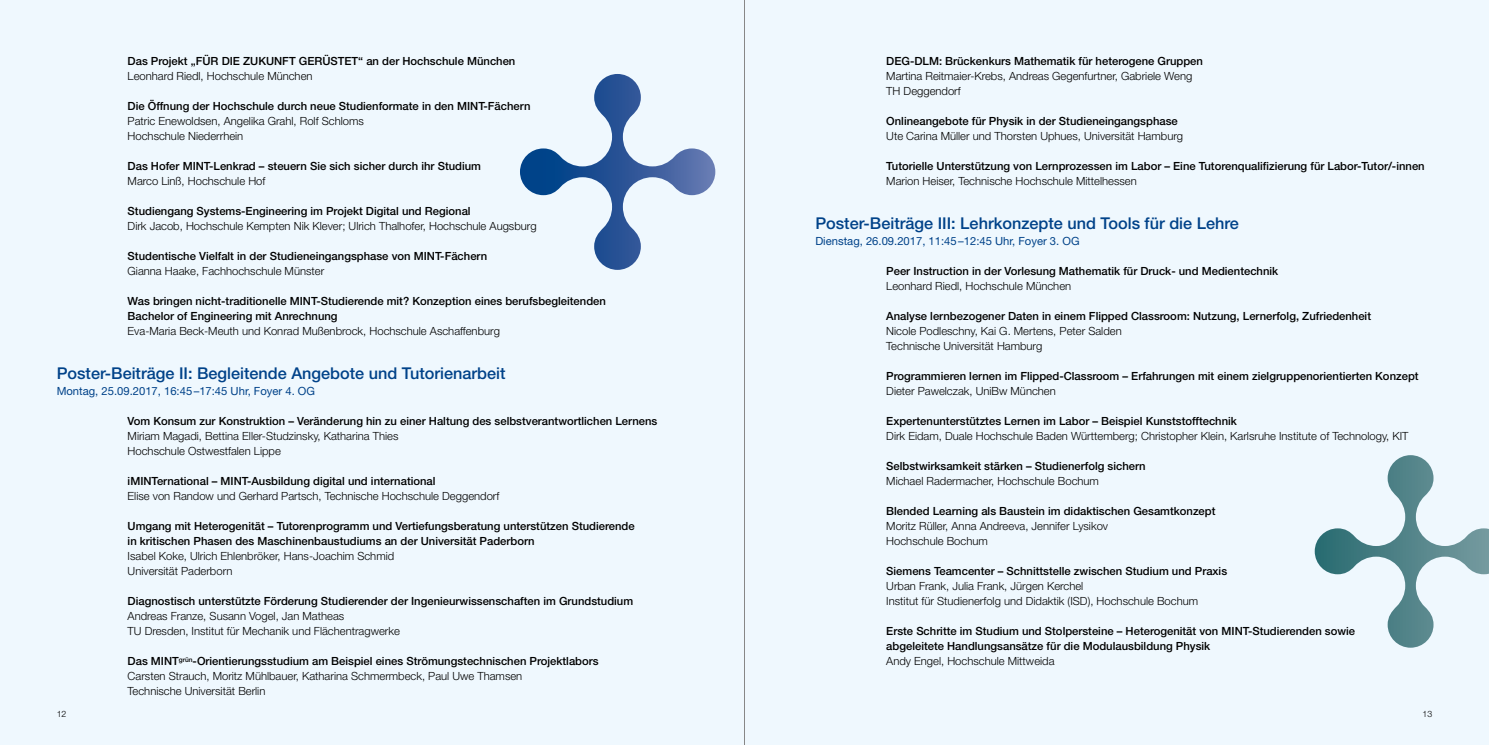
<style>
.page{position:relative;width:1489px;height:745px;background:#fff}
.page>*{position:absolute;margin:0;border:0;box-sizing:border-box;transform-origin:0 0}
.t1{font:500 16.25px "Helvetica Neue LT";color:#004289}
.t2{font:500 11.25px/15px "Helvetica Neue LT";color:#000}
.t3{font:300 11.25px/15px "Helvetica Neue LT";color:#000}
.t4{font:11.25px "Helvetica Neue LT";color:#004289}
.t5{font:300 8.75px "Helvetica Neue LT";color:#000}
.s1{font-weight:500}
</style>
<div class="page">
<div style="left:0;top:0;width:1488px;height:744px;background:#eff8fe"></div>
<svg style="left:1314px;top:455px;width:174px;height:192px"></svg>
<svg style="left:520px;top:74px;width:195px;height:196px"></svg>
<hr style="left:744px;top:0;width:1px;height:744px;background:#878787">
<p class="t2" style="left:128px;top:53px;width:389px">Das Projekt „FÜR DIE ZUKUNFT GERÜSTET“ an der Hochschule München</p>
<p class="t3" style="left:128px;top:68px;width:186px">Leonhard Riedl, Hochschule München</p>
<p class="t2" style="left:128px;top:98px;width:404px">Die Öffnung der Hochschule durch neue Studienformate in den MINT-Fächern</p>
<p class="t3" style="left:128px;top:113px;width:238px">Patric Enewoldsen, Angelika Grahl, Rolf Schloms<br>Hochschule Niederrhein</p>
<p class="t2" style="left:128px;top:158px;width:355px">Das Hofer MINT-Lenkrad – steuern Sie sich sicher durch ihr Studium</p>
<p class="t3" style="left:128px;top:173px;width:139px">Marco Linß, Hochschule Hof</p>
<p class="t2" style="left:128px;top:203px;width:344px">Studiengang Systems-Engineering im Projekt Digital und Regional</p>
<p class="t3" style="left:128px;top:218px;width:410px">Dirk Jacob, Hochschule Kempten Nik Klever; Ulrich Thalhofer, Hochschule Augsburg</p>
<p class="t2" style="left:128px;top:248px;width:361px">Studentische Vielfalt in der Studieneingangsphase von MINT-Fächern</p>
<p class="t3" style="left:128px;top:263px;width:198px">Gianna Haake, Fachhochschule Münster</p>
<p class="t2" style="left:128px;top:293px;width:480px">Was bringen nicht-traditionelle MINT-Studierende mit? Konzeption eines berufsbegleitenden<br>Bachelor of Engineering mit Anrechnung</p>
<p class="t3" style="left:128px;top:323px;width:374px">Eva-Maria Beck-Meuth und Konrad Mußenbrock, Hochschule Aschaffenburg</p>
<h1 class="t1" style="left:57px;top:363px;width:450px">Poster-Beiträge II: Begleitende Angebote und Tutorienarbeit</h1>
<p class="t4" style="left:57px;top:384px;width:260px">Montag, 25.09.2017, 16:45–17:45 Uhr, Foyer 4. OG</p>
<p class="t2" style="left:128px;top:413px;width:531px">Vom Konsum zur Konstruktion – Veränderung hin zu einer Haltung des selbstverantwortlichen Lernens</p>
<p class="t3" style="left:128px;top:428px;width:272px">Miriam Magadi, Bettina Eller-Studzinsky, Katharina Thies<br>Hochschule Ostwestfalen Lippe</p>
<p class="t2" style="left:128px;top:473px;width:309px">iMINTernational – MINT-Ausbildung digital und international</p>
<p class="t3" style="left:128px;top:488px;width:373px">Elise von Randow und Gerhard Partsch, Technische Hochschule Deggendorf</p>
<p class="t2" style="left:128px;top:518px;width:508px">Umgang mit Heterogenität – Tutorenprogramm und Vertiefungsberatung unterstützen Studierende in kritischen Phasen des Maschinenbaustudiums an der Universität Paderborn</p>
<p class="t3" style="left:128px;top:548px;width:268px">Isabel Koke, Ulrich Ehlenbröker, Hans-Joachim Schmid<br>Universität Paderborn</p>
<p class="t2" style="left:128px;top:593px;width:507px">Diagnostisch unterstützte Förderung Studierender der Ingenieurwissenschaften im Grundstudium</p>
<p class="t3" style="left:128px;top:608px;width:274px">Andreas Franze, Susann Vogel, Jan Matheas<br>TU Dresden, Institut für Mechanik und Flächentragwerke</p>
<p class="t3" style="left:128px;top:653px;width:472px"><span class="s1">Das MINT</span><sup>grün</sup><span class="s1">-Orientierungsstudium am Beispiel eines Strömungstechnischen Projektlabors<br></span>Carsten Strauch, Moritz Mühlbauer, Katharina Schmermbeck, Paul Uwe Thamsen<br>Technische Universität Berlin</p>
<p class="t2" style="left:886px;top:53px;width:318px">DEG-DLM: Brückenkurs Mathematik für heterogene Gruppen</p>
<p class="t3" style="left:886px;top:68px;width:307px">Martina Reitmaier-Krebs, Andreas Gegenfurtner, Gabriele Weng<br>TH Deggendorf</p>
<p class="t2" style="left:886px;top:113px;width:293px">Onlineangebote für Physik in der Studieneingangsphase</p>
<p class="t3" style="left:886px;top:128px;width:298px">Ute Carina Müller und Thorsten Uphues, Universität Hamburg</p>
<p class="t2" style="left:886px;top:158px;width:540px">Tutorielle Unterstützung von Lernprozessen im Labor – Eine Tutorenqualifizierung für Labor-Tutor/-innen</p>
<p class="t3" style="left:886px;top:173px;width:252px">Marion Heiser, Technische Hochschule Mittelhessen</p>
<h1 class="t1" style="left:815px;top:213px;width:425px">Poster-Beiträge III: Lehrkonzepte und Tools für die Lehre</h1>
<p class="t4" style="left:815px;top:234px;width:266px">Dienstag, 26.09.2017, 11:45–12:45 Uhr, Foyer 3. OG</p>
<p class="t2" style="left:886px;top:263px;width:393px">Peer Instruction in der Vorlesung Mathematik für Druck- und Medientechnik</p>
<p class="t3" style="left:886px;top:278px;width:186px">Leonhard Riedl, Hochschule München</p>
<p class="t2" style="left:886px;top:308px;width:486px">Analyse lernbezogener Daten in einem Flipped Classroom: Nutzung, Lernerfolg, Zufriedenheit</p>
<p class="t3" style="left:886px;top:323px;width:237px">Nicole Podleschny, Kai G. Mertens, Peter Salden<br>Technische Universität Hamburg</p>
<p class="t2" style="left:886px;top:368px;width:534px">Programmieren lernen im Flipped-Classroom – Erfahrungen mit einem zielgruppenorientierten Konzept</p>
<p class="t3" style="left:886px;top:383px;width:171px">Dieter Pawelczak, UniBw München</p>
<p class="t2" style="left:886px;top:413px;width:352px">Expertenunterstütztes Lernen im Labor – Beispiel Kunststofftechnik</p>
<p class="t3" style="left:886px;top:428px;width:523px">Dirk Eidam, Duale Hochschule Baden Württemberg; Christopher Klein, Karlsruhe Institute of Technology, KIT</p>
<p class="t2" style="left:886px;top:458px;width:261px">Selbstwirksamkeit stärken – Studienerfolg sichern</p>
<p class="t3" style="left:886px;top:473px;width:214px">Michael Radermacher, Hochschule Bochum</p>
<p class="t2" style="left:886px;top:503px;width:331px">Blended Learning als Baustein im didaktischen Gesamtkonzept</p>
<p class="t3" style="left:886px;top:518px;width:223px">Moritz Rüller, Anna Andreeva, Jennifer Lysikov<br>Hochschule Bochum</p>
<p class="t2" style="left:886px;top:563px;width:342px">Siemens Teamcenter – Schnittstelle zwischen Studium und Praxis</p>
<p class="t3" style="left:886px;top:578px;width:313px">Urban Frank, Julia Frank, Jürgen Kerchel<br>Institut für Studienerfolg und Didaktik (ISD), Hochschule Bochum</p>
<p class="t2" style="left:886px;top:623px;width:470px">Erste Schritte im Studium und Stolpersteine – Heterogenität von MINT-Studierenden sowie abgeleitete Handlungsansätze für die Modulausbildung Physik</p>
<p class="t3" style="left:886px;top:653px;width:170px">Andy Engel, Hochschule Mittweida</p>
<p class="t5" style="left:57px;top:708px;width:11px">12</p>
<p class="t5" style="left:1422px;top:708px;width:11px">13</p>
</div>
